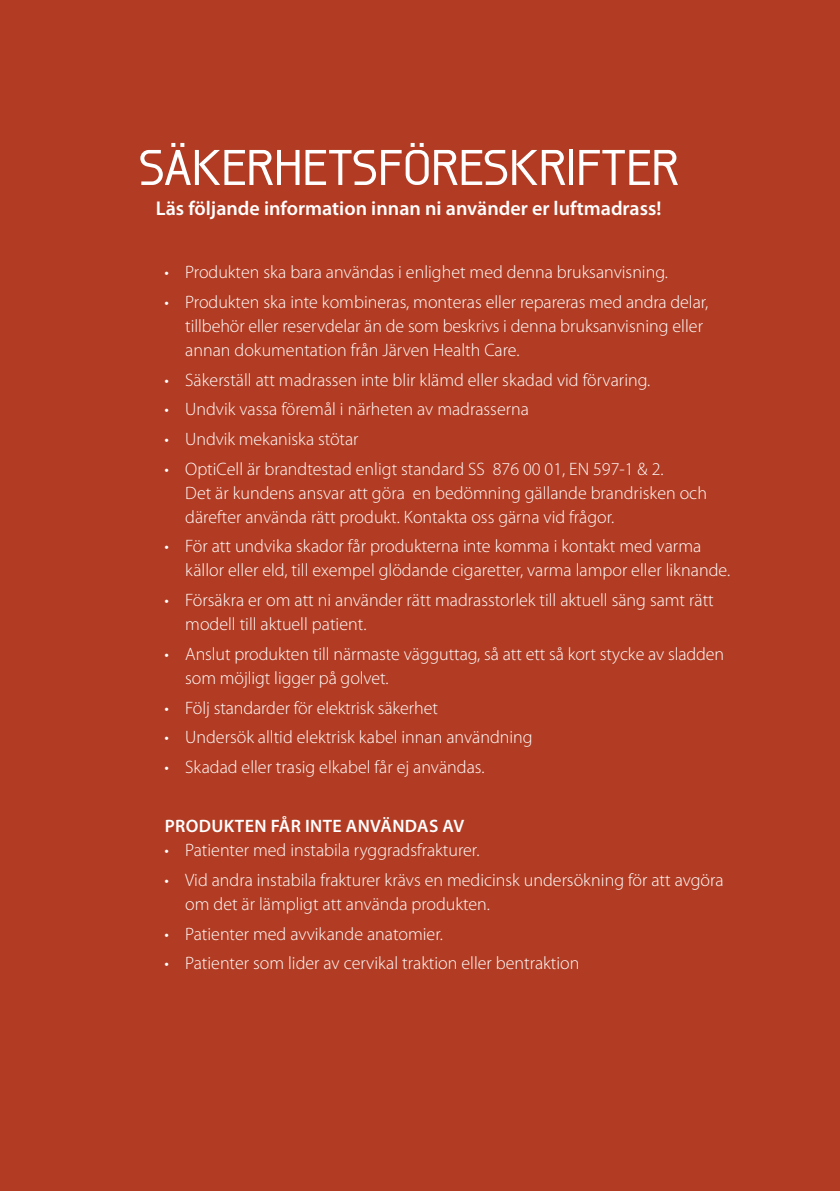
<style>
.page{position:relative;width:840px;height:1191px;background:#fff}
.page>*{position:absolute;margin:0;border:0;box-sizing:border-box;transform-origin:0 0}
.t1{font:500 50px "Galette";color:#fff}
.t2{font:600 20px "Myriad Pro";color:#fff}
.t3{font:300 18px/24px "Myriad Pro";color:#fff}
.t4{font:600 18px "Myriad Pro";letter-spacing:.02em;color:#fff}
</style>
<div class="page">
<div style="left:0;top:32px;width:839px;height:1159px;background:#b23c23"></div>
<div style="left:0;top:0;width:839px;height:57px;background:#b23c23"></div>
<h1 class="t1" style="left:138px;top:137px;width:542px">SÄKERHETSFÖRESKRIFTER</h1>
<p class="t2" style="left:156px;top:197px;width:507px">Läs följande information innan ni använder er luftmadrass!</p>
<p class="t3" style="left:164px;top:261px;width:504px">• Produkten ska bara användas i enlighet med denna bruksanvisning.</p>
<p class="t3" style="left:185px;top:291px;width:524px;text-indent:-21px">• Produkten ska inte kombineras, monteras eller repareras med andra delar, tillbehör eller reservdelar än de som beskrivs i denna bruksanvisning eller annan dokumentation från Järven Health Care.</p>
<p class="t3" style="left:164px;top:368px;width:487px">• Säkerställ att madrassen inte blir klämd eller skadad vid förvaring.</p>
<p class="t3" style="left:164px;top:398px;width:366px">• Undvik vassa föremål i närheten av madrasserna</p>
<p class="t3" style="left:164px;top:428px;width:195px">• Undvik mekaniska stötar</p>
<p class="t3" style="left:185px;top:457px;width:523px;text-indent:-21px">• OptiCell är brandtestad enligt standard SS 876 00 01, EN 597-1 &amp; 2.<br>Det är kundens ansvar att göra en bedömning gällande brandrisken och därefter använda rätt produkt. Kontakta oss gärna vid frågor.</p>
<p class="t3" style="left:185px;top:535px;width:546px;text-indent:-21px">• För att undvika skador får produkterna inte komma i kontakt med varma källor eller eld, till exempel glödande cigaretter, varma lampor eller liknande.</p>
<p class="t3" style="left:185px;top:589px;width:529px;text-indent:-21px">• Försäkra er om att ni använder rätt madrasstorlek till aktuell säng samt rätt modell till aktuell patient.</p>
<p class="t3" style="left:185px;top:642px;width:540px;text-indent:-21px">• Anslut produkten till närmaste vägguttag, så att ett så kort stycke av sladden som möjligt ligger på golvet.</p>
<p class="t3" style="left:164px;top:696px;width:275px">• Följ standarder för elektrisk säkerhet</p>
<p class="t3" style="left:164px;top:726px;width:369px">• Undersök alltid elektrisk kabel innan användning</p>
<p class="t3" style="left:164px;top:755px;width:321px">• Skadad eller trasig elkabel får ej användas.</p>
<p class="t4" style="left:165px;top:816px;width:301px">PRODUKTEN FÅR INTE ANVÄNDAS AV</p>
<p class="t3" style="left:164px;top:839px;width:316px">• Patienter med instabila ryggradsfrakturer.</p>
<p class="t3" style="left:185px;top:868px;width:539px;text-indent:-21px">• Vid andra instabila frakturer krävs en medicinsk undersökning för att avgöra om det är lämpligt att använda produkten.</p>
<p class="t3" style="left:164px;top:922px;width:280px">• Patienter med avvikande anatomier.</p>
<p class="t3" style="left:164px;top:952px;width:416px">• Patienter som lider av cervikal traktion eller bentraktion</p>
</div>
